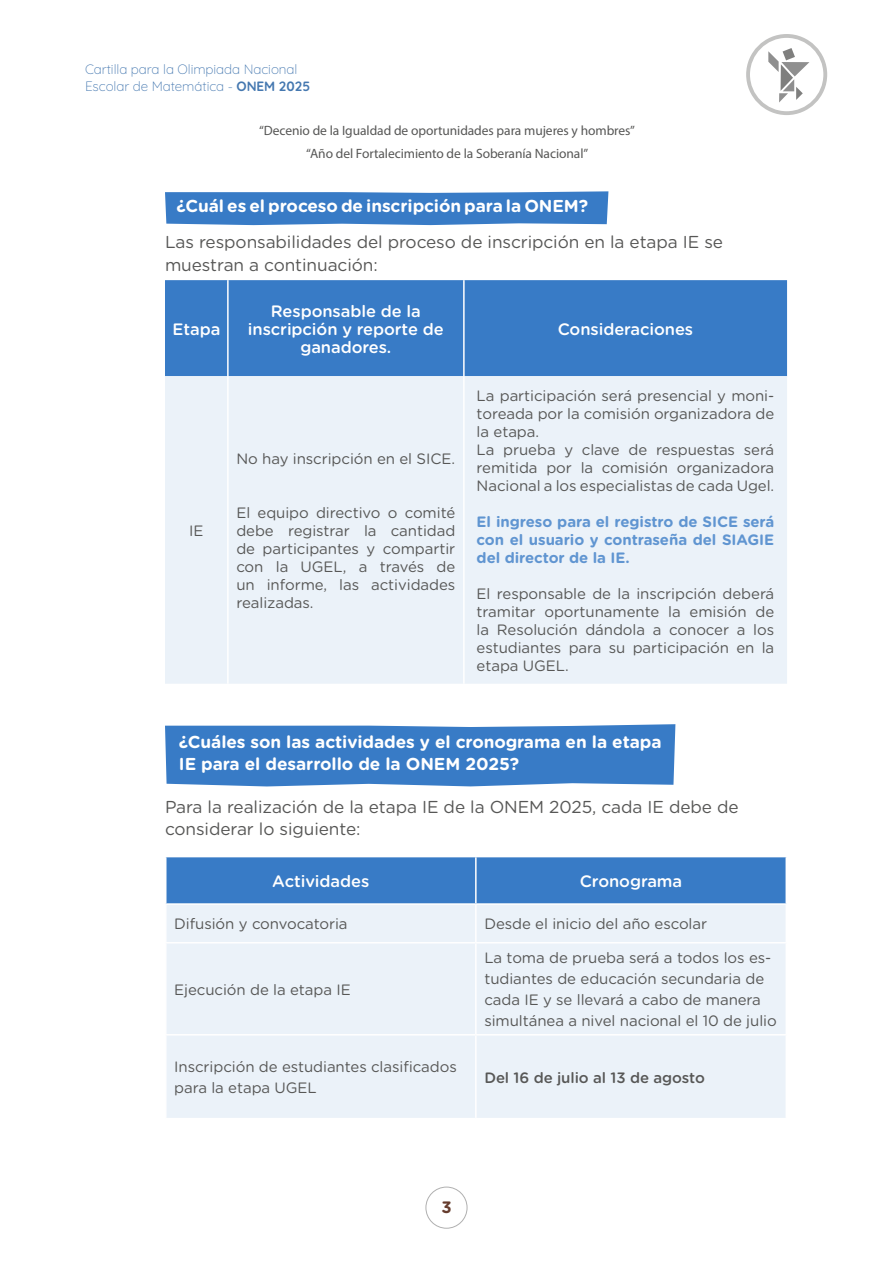
<style>
.page{position:relative;width:893px;height:1263px;background:#fff}
.page>*{position:absolute;margin:0;border:0;box-sizing:border-box;transform-origin:0 0}
.t1{font:17.25px/22.5px "Gotham Rounded";letter-spacing:-.005em;color:#575756}
.t2{font:700 17.25px/22.5px "Gotham Rounded";letter-spacing:-.005em;color:#fff}
.t3{font:500 16.5px/18px "Gotham Rounded";letter-spacing:-.005em;color:#fff;text-align:center}
.t4{font:700 16.5px "Gotham Rounded";color:#663d2e}
.t5{font:15px/18px "Gotham Rounded";letter-spacing:-.005em;color:#575756}
.t6{font:700 15px/18px "Gotham Rounded";letter-spacing:-.005em;color:#6095d1;text-align:justify}
.t7{font:500 15px "Gotham Rounded";letter-spacing:-.005em;color:#575756}
.t8{font:13.5px/22.5px "Myriad Pro";letter-spacing:-.005em;color:#575756;text-align:center}
.t9{font:300 13.5px/16.5px "Quicksand";letter-spacing:-.005em;color:#4578b0}
</style>
<div class="page">
<svg style="left:746px;top:34px;width:81px;height:81px"></svg>
<div style="left:426px;top:1187px;width:41px;height:41px;border:1px solid #b0b0b0;border-radius:50%"></div>
<svg style="left:165px;top:191px;width:443px;height:34px;background:#4483c9"></svg>
<div style="left:165px;top:280px;width:622px;height:96px;background:#387bc6"></div>
<div style="left:165px;top:376px;width:622px;height:308px;background:#ebf2f9"></div>
<hr style="left:227px;top:280px;width:2px;height:96px;background:#fff">
<hr style="left:463px;top:280px;width:2px;height:96px;background:#fff">
<hr style="left:227px;top:376px;width:2px;height:308px;background:#fff">
<hr style="left:463px;top:376px;width:2px;height:308px;background:#fff">
<div style="left:166px;top:857px;width:619px;height:46px;background:#387bc6"></div>
<div style="left:166px;top:905px;width:619px;height:213px;background:#ebf2f9"></div>
<hr style="left:475px;top:857px;width:2px;height:46px;background:#fff">
<hr style="left:475px;top:905px;width:2px;height:37px;background:#fff">
<hr style="left:475px;top:943px;width:2px;height:91px;background:#fff">
<hr style="left:475px;top:1035px;width:2px;height:83px;background:#fff">
<hr style="left:165px;top:942px;width:311px;height:1px;background:#fff">
<hr style="left:476px;top:942px;width:311px;height:1px;background:#fff">
<hr style="left:165px;top:1034px;width:311px;height:1px;background:#fff">
<hr style="left:476px;top:1034px;width:311px;height:1px;background:#fff">
<div style="left:165px;top:724px;width:510px;height:62px;background:#387bc6"></div>
<p class="t9" style="left:85px;top:60px;width:227px">Cartilla para la Olimpiada Nacional<br>Escolar de Matemática - ONEM 2025</p>
<p class="t8" style="left:259px;top:119px;width:377px">“Decenio de la Igualdad de oportunidades para mujeres y hombres” “Año del Fortalecimiento de la Soberanía Nacional”</p>
<p class="t2" style="left:177px;top:194px;width:413px">¿Cuál es el proceso de inscripción para la ONEM?</p>
<p class="t1" style="left:165px;top:230px;width:560px">Las responsabilidades del proceso de inscripción en la etapa IE se muestran a continuación:</p>
<p class="t3" style="left:172px;top:319px;width:49px">Etapa</p>
<p class="t3" style="left:248px;top:301px;width:197px">Responsable de la inscripción y reporte de ganadores.</p>
<p class="t5" style="left:189px;top:521px;width:16px">IE</p>
<p class="t5" style="left:236px;top:449px;width:220px">No hay inscripción en el SICE.</p>
<p class="t5" style="left:236px;top:503px;width:220px;text-align:justify">El equipo directivo o comité debe registrar la cantidad de participantes y compartir con la UGEL, a través de un informe, las actividades realizadas.</p>
<p class="t3" style="left:558px;top:319px;width:137px">Consideraciones</p>
<p class="t5" style="left:477px;top:386px;width:299px">La participación será presencial y moni&shy;toreada por la comisión organizadora de la etapa.<br>La prueba y clave de respuestas será remitida por la comisión organizadora Nacional a los especialistas de cada Ugel.</p>
<p class="t6" style="left:477px;top:512px;width:299px">El ingreso para el registro de SICE será con el usuario y contraseña del SIAGIE del director de la IE.</p>
<p class="t5" style="left:477px;top:584px;width:299px;text-align:justify">El responsable de la inscripción deberá tramitar oportunamente la emisión de la Resolución dándola a conocer a los estudiantes para su participación en la etapa UGEL.</p>
<p class="t2" style="left:179px;top:730px;width:484px">¿Cuáles son las actividades y el cronograma en la etapa<br>IE para el desarrollo de la ONEM 2025?</p>
<p class="t1" style="left:165px;top:795px;width:575px">Para la realización de la etapa IE de la ONEM 2025, cada IE debe de considerar lo siguiente:</p>
<p class="t3" style="left:272px;top:872px;width:99px">Actividades</p>
<p class="t3" style="left:580px;top:872px;width:104px">Cronograma</p>
<p class="t5" style="left:174px;top:914px;width:175px">Difusión y convocatoria</p>
<p class="t5" style="left:484px;top:914px;width:224px">Desde el inicio del año escolar</p>
<p class="t5" style="left:174px;top:980px;width:178px">Ejecución de la etapa IE</p>
<p class="t5" style="left:484px;top:947px;width:294px;line-height:21px">La toma de prueba será a todos los es&shy;tudiantes de educación secundaria de cada IE y se llevará a cabo de manera simultánea a nivel nacional el 10 de julio</p>
<p class="t5" style="left:174px;top:1056px;width:284px;line-height:21px">Inscripción de estudiantes clasificados para la etapa UGEL</p>
<p class="t7" style="left:484px;top:1067px;width:222px">Del 16 de julio al 13 de agosto</p>
<p class="t4" style="left:441px;top:1195px;width:12px">3</p>
</div>
